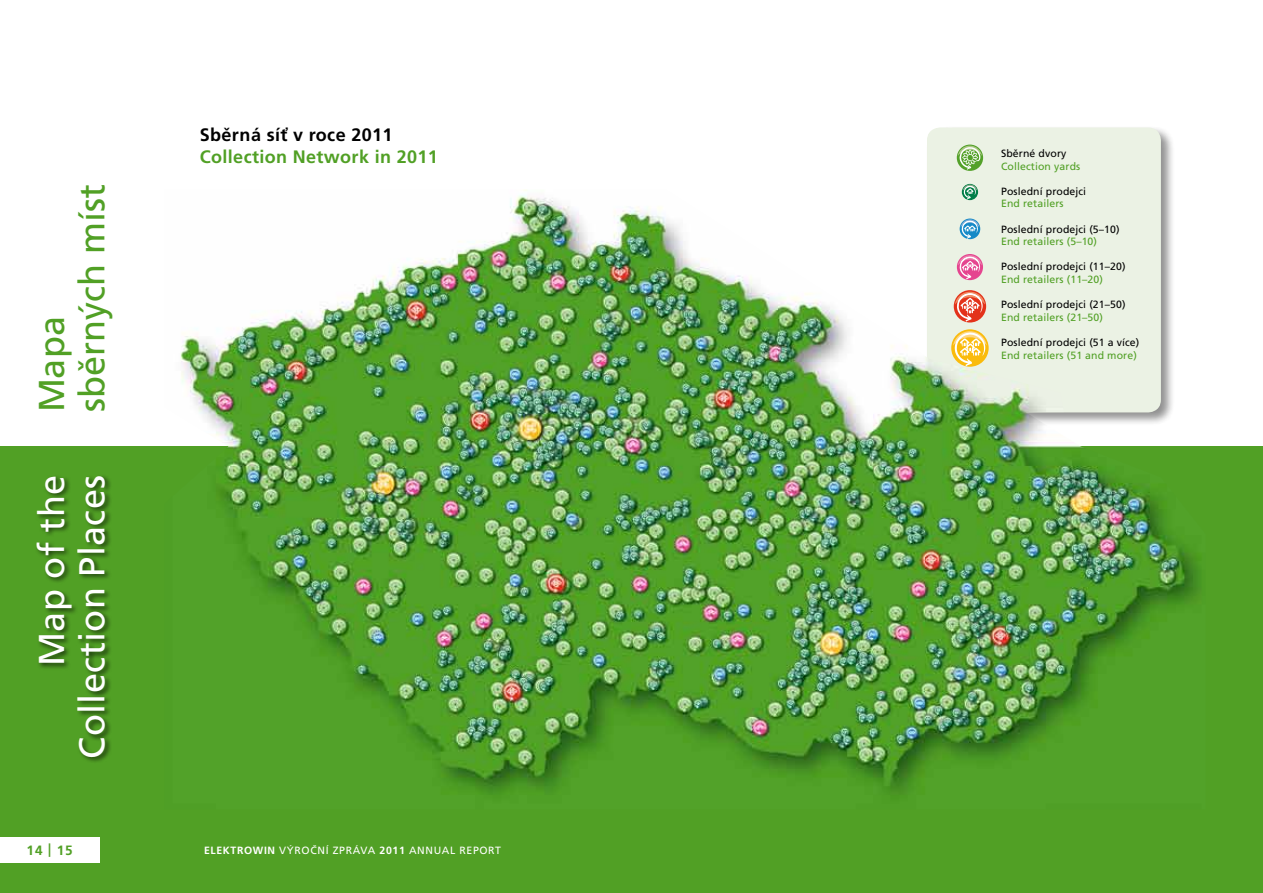
<style>
.page{position:relative;width:1263px;height:893px;background:#fff}
.page>*{position:absolute;margin:0;border:0;box-sizing:border-box;transform-origin:0 0}
.t1{font:36px/40.5px "Frutiger CE";letter-spacing:.01em;color:#fff;text-align:right}
.t2{font:36px/40.5px "Frutiger CE";color:#51a025}
.t3{font:700 18px "Frutiger CE";letter-spacing:.02em;color:#51a025}
.t4{font:700 18px "Frutiger CE";letter-spacing:.02em;color:#000}
.t5{font:700 13.5px "Frutiger CE";color:#51a025}
.t6{font:10.5px "Frutiger CE";letter-spacing:.01em;color:#000}
.t7{font:10.5px "Frutiger CE";letter-spacing:.01em;color:#51a025}
.t8{font:10.5px "Frutiger CE";letter-spacing:.06em;color:#fff}
.s1{font-weight:700}
</style>
<div class="page">
<div style="left:0;top:446px;width:1263px;height:447px;background:#51a025"></div>
<div style="left:35px;top:474px;width:78px;height:290px;background:#000;opacity:.6"></div>
<div style="left:925px;top:125px;width:250px;height:302px;background:#000;opacity:.5"></div>
<div style="left:927px;top:128px;width:234px;height:284px;background:#e9f1e0;border-radius:13px"></div>
<img style="left:180px;top:189px;width:1021px;height:606px">
<div style="left:0;top:838px;width:99px;height:25px;background:#fff"></div>
<svg style="left:957px;top:145px;width:26px;height:26px"></svg>
<svg style="left:958px;top:146px;width:24px;height:24px"></svg>
<svg style="left:962px;top:184px;width:16px;height:16px"></svg>
<svg style="left:963px;top:185px;width:14px;height:14px"></svg>
<svg style="left:960px;top:219px;width:19px;height:20px"></svg>
<svg style="left:957px;top:254px;width:26px;height:26px"></svg>
<svg style="left:958px;top:255px;width:24px;height:24px"></svg>
<svg style="left:954px;top:290px;width:32px;height:32px"></svg>
<svg style="left:955px;top:292px;width:30px;height:30px"></svg>
<svg style="left:951px;top:329px;width:38px;height:38px"></svg>
<svg style="left:953px;top:331px;width:34px;height:35px"></svg>
<h1 class="t2" style="left:32px;top:412px;width:230px;rotate:-90deg">Mapa sběrných míst</h1>
<h1 class="t1" style="left:32px;top:759px;width:285px;rotate:-90deg">Map of the<br>Collection Places</h1>
<h2 class="t4" style="left:200px;top:124px;width:194px">Sběrná síť v roce 2011</h2>
<h2 class="t3" style="left:200px;top:146px;width:240px">Collection Network in 2011</h2>
<p class="t5" style="left:27px;top:842px;width:48px">14 | 15</p>
<p class="t8" style="left:204px;top:845px;width:298px"><span class="s1">ELEKTROWIN</span> VÝROČNÍ ZPRÁVA <span class="s1">2011</span> ANNUAL REPORT</p>
<p class="t6" style="left:1001px;top:148px;width:67px">Sběrné dvory</p>
<p class="t7" style="left:1001px;top:160px;width:81px">Collection yards</p>
<p class="t6" style="left:1001px;top:186px;width:87px">Poslední prodejci</p>
<p class="t7" style="left:1001px;top:198px;width:64px">End retailers</p>
<p class="t6" style="left:1001px;top:223px;width:120px">Poslední prodejci (5–10)</p>
<p class="t7" style="left:1001px;top:236px;width:97px">End retailers (5–10)</p>
<p class="t6" style="left:1001px;top:261px;width:126px">Poslední prodejci (11–20)</p>
<p class="t7" style="left:1001px;top:274px;width:103px">End retailers (11–20)</p>
<p class="t6" style="left:1001px;top:299px;width:126px">Poslední prodejci (21–50)</p>
<p class="t7" style="left:1001px;top:312px;width:103px">End retailers (21–50)</p>
<p class="t6" style="left:1001px;top:337px;width:140px">Poslední prodejci (51 a více)</p>
<p class="t7" style="left:1001px;top:349px;width:137px">End retailers (51 and more)</p>
</div>
